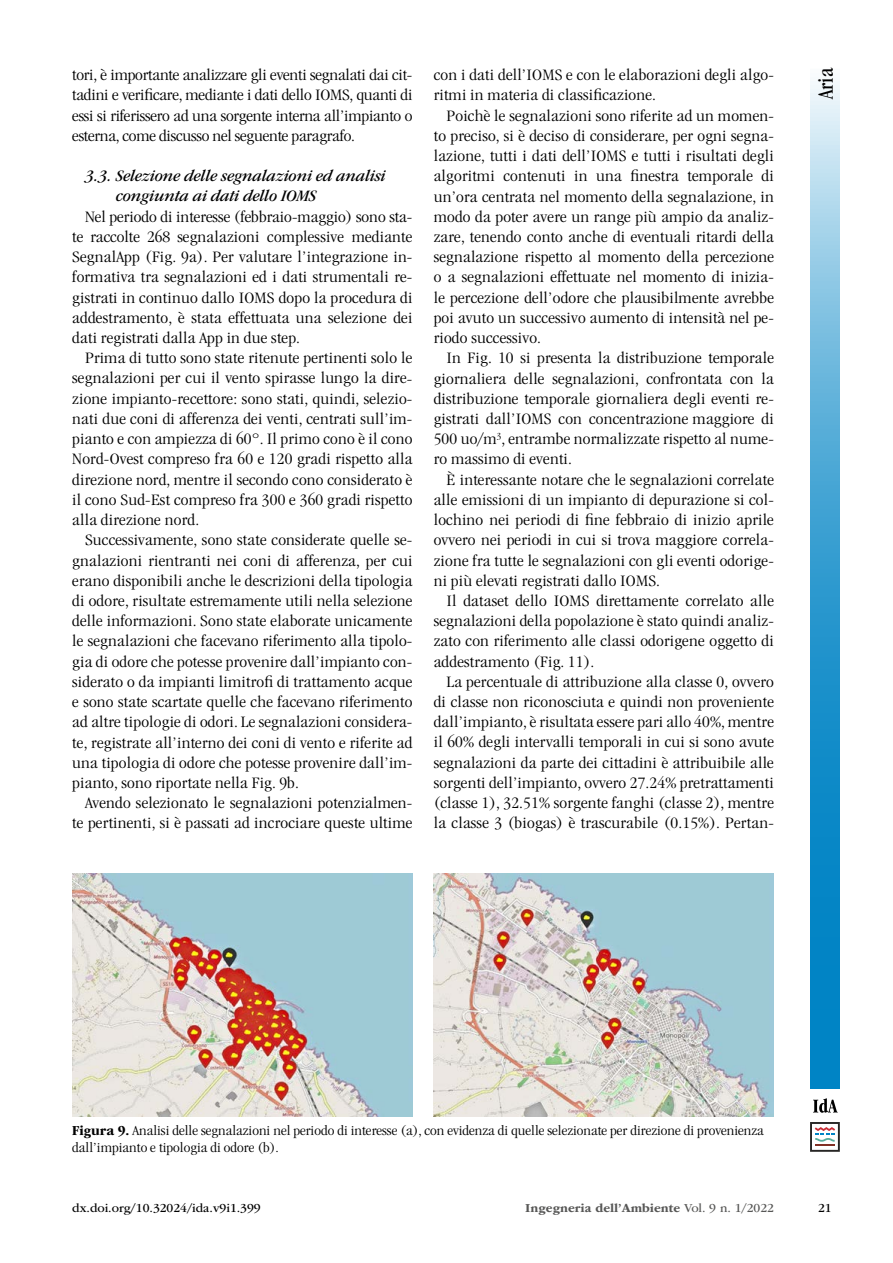
<style>
.page{position:relative;width:893px;height:1263px;background:#fff}
.page>*{position:absolute;margin:0;border:0;box-sizing:border-box;transform-origin:0 0}
.t1{font:condensed 22.5px "ITC Garamond Std";color:#000}
.t2{font:300 condensed 16.5px/20.2px "ITC Garamond Std";letter-spacing:.01em;color:#000;text-align:justify;scale:1.2 1}
.t3{font:italic condensed 16.5px/20.2px "ITC Garamond Std";color:#000;scale:1.2 1}
.t4{font:300 condensed 14.25px/16.5px "ITC Garamond Std";color:#000;scale:1.2 1}
.t5{font:700 12.75px "ITC Garamond Std";color:#575756}
.t6{font:12.75px "ITC Garamond Std";color:#000}
.s1{font-weight:700}
.s2{font-weight:400}
</style>
<div class="page">
<svg style="left:810px;top:81px;width:30px;height:1008px"></svg>
<svg style="left:810px;top:1122px;width:30px;height:30px"></svg>
<svg style="left:813px;top:1098px;width:25px;height:15px"></svg>
<img style="left:72px;top:874px;width:340px;height:243px">
<img style="left:434px;top:874px;width:340px;height:243px">
<p class="t2" style="left:72px;top:65px;width:285px">tori, è importante analizzare gli eventi segnalati dai cit&shy;tadini e verificare, mediante i dati dello IOMS, quanti di essi si riferissero ad una sorgente interna all’impianto o esterna, come discusso nel seguente paragrafo.</p>
<p class="t3" style="left:116px;top:166px;width:226px;text-indent:-31px">3.3. Selezione delle segnalazioni ed analisi congiunta ai dati dello IOMS</p>
<p class="t2" style="left:72px;top:206px;width:285px;text-indent:13px">Nel periodo di interesse (febbraio-maggio) sono sta&shy;te raccolte 268 segnalazioni complessive mediante SegnalApp (Fig. 9a). Per valutare l’integrazione in&shy;formativa tra segnalazioni ed i dati strumentali re&shy;gistrati in continuo dallo IOMS dopo la procedura di addestramento, è stata effettuata una selezione dei dati registrati dalla App in due step.</p>
<p class="t2" style="left:72px;top:348px;width:285px;text-indent:13px">Prima di tutto sono state ritenute pertinenti solo le segnalazioni per cui il vento spirasse lungo la dire&shy;zione impianto-recettore: sono stati, quindi, selezio&shy;nati due coni di afferenza dei venti, centrati sull’im&shy;pianto e con ampiezza di 60°. Il primo cono è il cono Nord-Ovest compreso fra 60 e 120 gradi rispetto alla direzione nord, mentre il secondo cono considerato è il cono Sud-Est compreso fra 300 e 360 gradi rispetto alla direzione nord.</p>
<p class="t2" style="left:72px;top:530px;width:285px;text-indent:13px">Successivamente, sono state considerate quelle se&shy;gnalazioni rientranti nei coni di afferenza, per cui erano disponibili anche le descrizioni della tipologia di odore, risultate estremamente utili nella selezione delle informazioni. Sono state elaborate unicamente le segnalazioni che facevano riferimento alla tipolo&shy;gia di odore che potesse provenire dall’impianto con&shy;siderato o da impianti limitrofi di trattamento acque e sono state scartate quelle che facevano riferimento ad altre tipologie di odori. Le segnalazioni considera&shy;te, registrate all’interno dei coni di vento e riferite ad una tipologia di odore che potesse provenire dall’im&shy;pianto, sono riportate nella Fig. 9b.</p>
<p class="t2" style="left:72px;top:793px;width:285px;text-align:right">Avendo selezionato le segnalazioni potenzialmen&shy;te pertinenti, si è passati ad incrociare queste ultime</p>
<p class="t2" style="left:434px;top:65px;width:285px">con i dati dell’IOMS e con le elaborazioni degli algo&shy;ritmi in materia di classificazione.</p>
<p class="t2" style="left:434px;top:105px;width:285px;text-indent:13px">Poichè le segnalazioni sono riferite ad un momen&shy;to preciso, si è deciso di considerare, per ogni segna&shy;lazione, tutti i dati dell’IOMS e tutti i risultati degli algoritmi contenuti in una finestra temporale di un’ora centrata nel momento della segnalazione, in modo da poter avere un range più ampio da analiz&shy;zare, tenendo conto anche di eventuali ritardi della segnalazione rispetto al momento della percezione o a segnalazioni effettuate nel momento di inizia&shy;le percezione dell’odore che plausibilmente avrebbe poi avuto un successivo aumento di intensità nel pe&shy;riodo successivo.</p>
<p class="t2" style="left:434px;top:348px;width:285px;text-indent:13px">In Fig. 10 si presenta la distribuzione temporale giornaliera delle segnalazioni, confrontata con la distribuzione temporale giornaliera degli eventi re&shy;gistrati dall’IOMS con concentrazione maggiore di 500 uo/m<sup>3</sup>, entrambe normalizzate rispetto al nume&shy;ro massimo di eventi.</p>
<p class="t2" style="left:434px;top:469px;width:285px;text-indent:13px">È interessante notare che le segnalazioni correlate alle emissioni di un impianto di depurazione si col&shy;lochino nei periodi di fine febbraio di inizio aprile ovvero nei periodi in cui si trova maggiore correla&shy;zione fra tutte le segnalazioni con gli eventi odorige&shy;ni più elevati registrati dallo IOMS.</p>
<p class="t2" style="left:434px;top:591px;width:285px;text-indent:13px">Il dataset dello IOMS direttamente correlato alle segnalazioni della popolazione è stato quindi analiz&shy;zato con riferimento alle classi odorigene oggetto di addestramento (Fig. 11).</p>
<p class="t2" style="left:434px;top:672px;width:285px;text-indent:13px">La percentuale di attribuzione alla classe 0, ovvero di classe non riconosciuta e quindi non proveniente dall’impianto, è risultata essere pari allo 40%, mentre il 60% degli intervalli temporali in cui si sono avute segnalazioni da parte dei cittadini è attribuibile alle sorgenti dell’impianto, ovvero 27.24% pretrattamenti (classe 1), 32.51% sorgente fanghi (classe 2), mentre la classe 3 (biogas) è trascurabile (0.15%). Pertan-</p>
<h1 class="t1" style="left:813px;top:99px;width:33px;rotate:-90deg">Aria</h1>
<p class="t4" style="left:72px;top:1123px;width:578px"><span class="s1">Figura 9.</span> Analisi delle segnalazioni nel periodo di interesse (a), con evidenza di quelle selezionate per direzione di provenienza dall’impianto e tipologia di odore (b).</p>
<p class="t6" style="left:72px;top:1201px;width:190px">dx.doi.org/10.32024/ida.v9i1.399</p>
<p class="t5" style="left:525px;top:1201px;width:250px">Ingegneria dell’Ambiente <span class="s2">Vol. 9 n. 1/2022</span></p>
<p class="t6" style="left:818px;top:1201px;width:15px">21</p>
</div>
